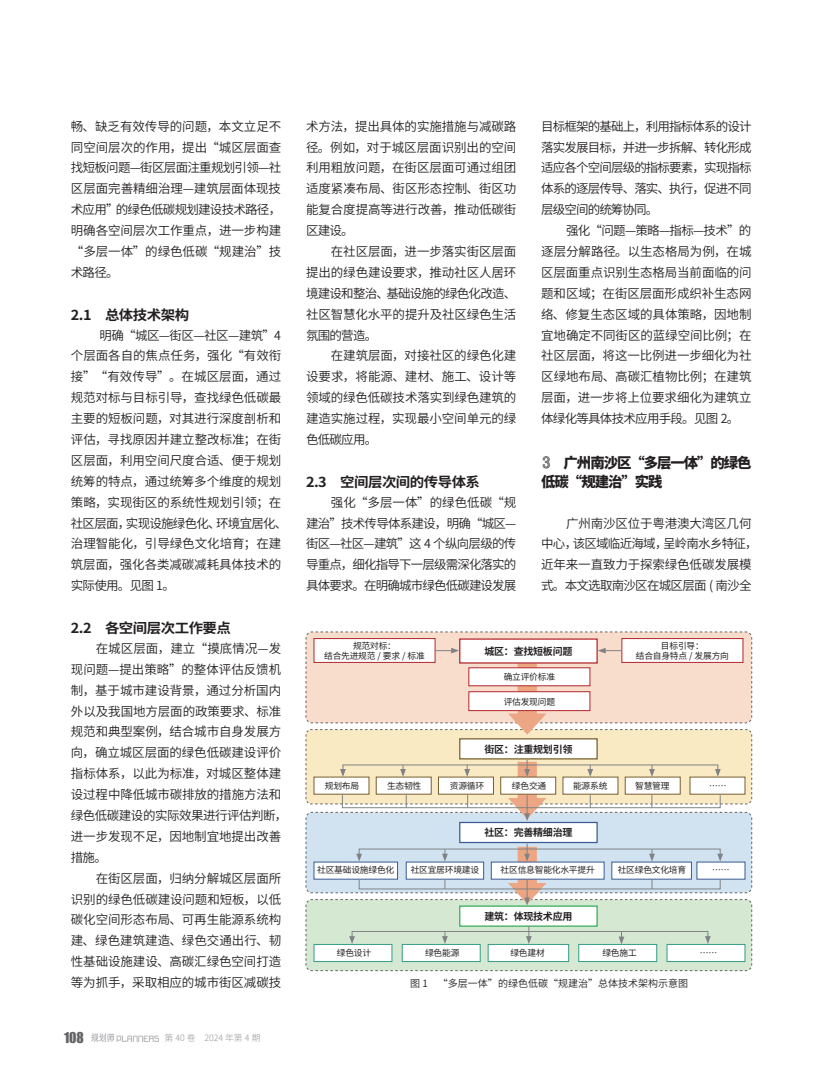
<style>
.page{position:relative;width:826px;height:1085px;background:#fff}
.page>*{position:absolute;margin:0;border:0;box-sizing:border-box;transform-origin:0 0}
.一级标题{font:800 14.38px/19.4px "Source Han Sans CN";letter-spacing:-.07em;color:#231f20}
.二级标题{font:700 13.75px "Source Han Sans CN";letter-spacing:-.035em;color:#231f20;scale:1.05 1}
.t1{font:13.75px "Impact";color:#636366}
.正文{font:12.5px/20.9px "Source Han Sans CN";letter-spacing:-.01em;color:#231f20;text-align:justify}
.框图文字{font:700 10px "Source Han Sans CN";letter-spacing:-.025em;color:#231f20}
.图说{font:10px "Source Han Sans CN";color:#231f20}
.框图文字-2{font:8.75px "Source Han Sans CN";letter-spacing:-.025em;color:#231f20}
.t2{font:300 8.75px "Source Han Sans CN";letter-spacing:.125em;color:#939598}
.s1{font-family:"H Yb 7 gj";font-weight:400;font-size:17.5px}
</style>
<div class="page">
<img style="left:91px;top:1033px;width:68px;height:8px">
<svg style="left:305px;top:631px;width:447px;height:340px"></svg>
<p class="正文" style="left:71px;top:116px;width:212px">畅、缺乏有效传导的问题，本文立足不同空间层次的作用，提出“城区层面查找短板问题—街区层面注重规划引领—社区层面完善精细治理—建筑层面体现技术应用”的绿色低碳规划建设技术路径，明确各空间层次工作重点，进一步构建“多层一体”的绿色低碳“规建治”技术路径。</p>
<p class="二级标题" style="left:71px;top:307px;width:114px">2.1 总体技术架构</p>
<p class="正文" style="left:71px;top:325px;width:218px;text-align:left;text-indent:28px">明确“城区—街区—社区—建筑”4个层面各自的焦点任务，强化“有效衔接”“有效传导”。在城区层面，通过规范对标与目标引导，查找绿色低碳最主要的短板问题，对其进行深度剖析和评估，寻找原因并建立整改标准；在街区层面，利用空间尺度合适、便于规划统筹的特点，通过统筹多个维度的规划策略，实现街区的系统性规划引领；在社区层面，实现设施绿色化、环境宜居化、治理智能化，引导绿色文化培育；在建筑层面，强化各类减碳减耗具体技术的实际使用。见图 1。</p>
<p class="二级标题" style="left:71px;top:620px;width:154px">2.2 各空间层次工作要点</p>
<p class="正文" style="left:71px;top:638px;width:218px;text-align:left;text-indent:25px">在城区层面，建立“摸底情况—发现问题—提出策略”的整体评估反馈机制，基于城市建设背景，通过分析国内外以及我国地方层面的政策要求、标准规范和典型案例，结合城市自身发展方向，确立城区层面的绿色低碳建设评价指标体系，以此为标准，对城区整体建设过程中降低城市碳排放的措施方法和绿色低碳建设的实际效果进行评估判断，进一步发现不足，因地制宜地提出改善措施。</p>
<p class="正文" style="left:71px;top:867px;width:212px;text-indent:25px">在街区层面，归纳分解城区层面所识别的绿色低碳建设问题和短板，以低碳化空间形态布局、可再生能源系统构建、绿色建筑建造、绿色交通出行、韧性基础设施建设、高碳汇绿色空间打造等为抓手，采取相应的城市街区减碳技</p>
<p class="t1" style="left:64px;top:1026px;width:21px">108</p>
<p class="t2" style="left:164px;top:1032px;width:98px">第40卷 2024年第4期</p>
<p class="正文" style="left:306px;top:116px;width:212px">术方法，提出具体的实施措施与减碳路径。例如，对于城区层面识别出的空间利用粗放问题，在街区层面可通过组团适度紧凑布局、街区形态控制、街区功能复合度提高等进行改善，推动低碳街区建设。</p>
<p class="正文" style="left:306px;top:241px;width:212px;text-indent:25px">在社区层面，进一步落实街区层面提出的绿色建设要求，推动社区人居环境建设和整治、基础设施的绿色化改造、社区智慧化水平的提升及社区绿色生活氛围的营造。</p>
<p class="正文" style="left:306px;top:345px;width:212px;text-indent:25px">在建筑层面，对接社区的绿色化建设要求，将能源、建材、施工、设计等领域的绿色低碳技术落实到绿色建筑的建造实施过程，实现最小空间单元的绿色低碳应用。</p>
<p class="二级标题" style="left:306px;top:474px;width:167px">2.3 空间层次间的传导体系</p>
<p class="正文" style="left:306px;top:492px;width:212px;text-indent:25px">强化“多层一体”的绿色低碳“规建治”技术传导体系建设，明确“城区—街区—社区—建筑”这 4 个纵向层级的传导重点，细化指导下一层级需深化落实的具体要求。在明确城市绿色低碳建设发展</p>
<p class="正文" style="left:541px;top:116px;width:212px">目标框架的基础上，利用指标体系的设计落实发展目标，并进一步拆解、转化形成适应各个空间层级的指标要素，实现指标体系的逐层传导、落实、执行，促进不同层级空间的统筹协同。</p>
<p class="正文" style="left:541px;top:220px;width:212px;text-indent:25px">强化“问题—策略—指标—技术”的逐层分解路径。以生态格局为例，在城区层面重点识别生态格局当前面临的问题和区域；在街区层面形成织补生态网络、修复生态区域的具体策略，因地制宜地确定不同街区的蓝绿空间比例；在社区层面，将这一比例进一步细化为社区绿地布局、高碳汇植物比例；在建筑层面，进一步将上位要求细化为建筑立体绿化等具体技术应用手段。见图 2。</p>
<p class="一级标题" style="left:541px;top:453px;width:212px"><span class="s1">3</span> 广州南沙区“多层一体”的绿色低碳“规建治”实践</p>
<p class="正文" style="left:541px;top:512px;width:218px;text-align:left;text-indent:25px">广州南沙区位于粤港澳大湾区几何中心，该区域临近海域，呈岭南水乡特征，近年来一直致力于探索绿色低碳发展模式。本文选取南沙区在城区层面 ( 南沙全</p>
<p class="框图文字-2" style="left:353px;top:640px;width:44px">规范对标：</p>
<p class="框图文字-2" style="left:324px;top:650px;width:102px">结合先进规范 / 要求 / 标准</p>
<p class="框图文字" style="left:484px;top:645px;width:89px">城区：查找短板问题</p>
<p class="框图文字-2" style="left:503px;top:672px;width:53px">确立评价标准</p>
<p class="框图文字-2" style="left:503px;top:696px;width:53px">评估发现问题</p>
<p class="框图文字-2" style="left:661px;top:640px;width:44px">目标引导：</p>
<p class="框图文字-2" style="left:636px;top:650px;width:95px">结合自身特点 / 发展方向</p>
<p class="框图文字" style="left:484px;top:743px;width:89px">街区：注重规划引领</p>
<p class="框图文字-2" style="left:325px;top:781px;width:36px">规划布局</p>
<p class="框图文字-2" style="left:387px;top:781px;width:36px">生态韧性</p>
<p class="框图文字-2" style="left:512px;top:781px;width:36px">绿色交通</p>
<p class="框图文字-2" style="left:450px;top:781px;width:36px">资源循环</p>
<p class="框图文字-2" style="left:573px;top:781px;width:36px">能源系统</p>
<p class="框图文字-2" style="left:635px;top:781px;width:36px">智慧管理</p>
<p class="框图文字-2" style="left:709px;top:781px;width:19px">……</p>
<p class="框图文字" style="left:484px;top:826px;width:89px">社区：完善精细治理</p>
<p class="框图文字-2" style="left:317px;top:865px;width:78px">社区基础设施绿色化</p>
<p class="框图文字-2" style="left:410px;top:865px;width:70px">社区宜居环境建设</p>
<p class="框图文字-2" style="left:500px;top:865px;width:96px">社区信息智能化水平提升</p>
<p class="框图文字-2" style="left:617px;top:865px;width:70px">社区绿色文化培育</p>
<p class="框图文字-2" style="left:712px;top:865px;width:19px">……</p>
<p class="框图文字" style="left:484px;top:910px;width:89px">建筑：体现技术应用</p>
<p class="框图文字-2" style="left:337px;top:948px;width:36px">绿色设计</p>
<p class="框图文字-2" style="left:425px;top:948px;width:36px">绿色能源</p>
<p class="框图文字-2" style="left:510px;top:948px;width:36px">绿色建材</p>
<p class="框图文字-2" style="left:602px;top:948px;width:36px">绿色施工</p>
<p class="图说" style="left:410px;top:977px;width:279px">图 1 “多层一体”的绿色低碳“规建治”总体技术架构示意图</p>
<p class="框图文字-2" style="left:700px;top:948px;width:19px">……</p>
</div>
